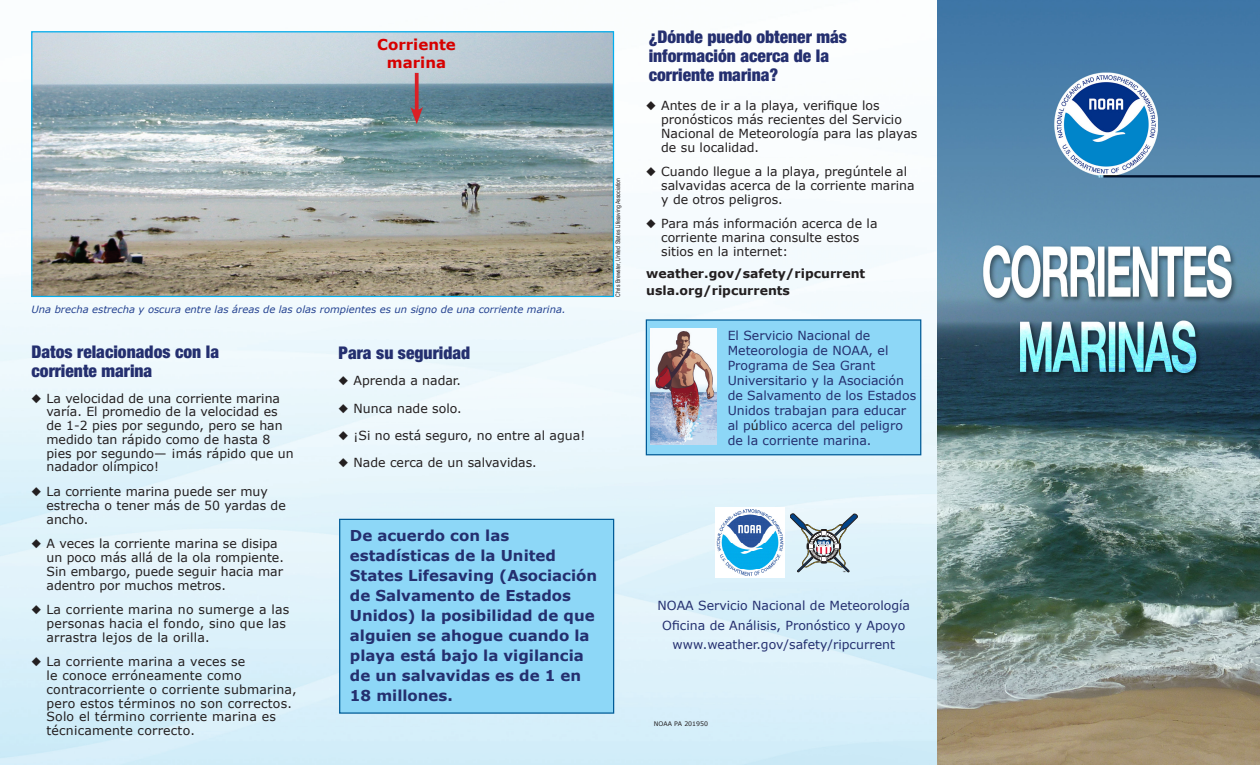
<style>
.page{position:relative;width:1260px;height:765px;background:#fff}
.page>*{position:absolute;margin:0;border:0;box-sizing:border-box;transform-origin:0 0}
.Hanging_indent{font:900 condensed 17.5px/18.8px "Helvetica Neue LT Std";color:#242f6f}
.Subhead_1{font:900 condensed 17.5px/18.8px "Helvetica Neue LT Std";color:#242f6f}
.Subhead_1-2{font:700 15px/20px "Verdana";color:#242f6f}
.t1{font:700 15px "Verdana";color:#d70000}
.Hanging_indent-2{font:12.5px/13.8px "Verdana";color:#231f20}
.Body_text{font:12.5px/15px "Verdana";color:#242f6f}
.Hanging_indent-3{font:700 12.5px "Verdana";color:#231f20}
.t2{font:italic 10px "Verdana";color:#234190}
.t3{font:6.25px "Arial Narrow";color:#231f20}
.t4{font:6.25px "Verdana";color:#231f20}
.s1{color:#231f20}
</style>
<div class="page">
<img style="left:0;top:31px;width:937px;height:734px">
<img style="left:33px;top:33px;width:579px;height:262px">
<div style="left:31px;top:31px;width:583px;height:266px;border:1px solid #00aeef"></div>
<div style="left:339px;top:519px;width:275px;height:195px;background:#8dd7f7;border:1px solid #005b97"></div>
<svg style="left:791px;top:514px;width:67px;height:58px;background:#b4c1c8"></svg>
<div style="left:646px;top:319px;width:275px;height:136px;background:#8dd7f7;border:1px solid #005b97"></div>
<img style="left:650px;top:329px;width:67px;height:116px">
<img style="left:715px;top:508px;width:69px;height:69px">
<img style="left:937px;top:0;width:323px;height:765px">
<svg style="left:415px;top:73px;width:4px;height:34px"></svg>
<svg style="left:410px;top:107px;width:13px;height:17px"></svg>
<p class="t1" style="left:377px;top:34px;width:80px">Corriente</p>
<p class="t1" style="left:387px;top:52px;width:61px">marina</p>
<p class="t2" style="left:32px;top:302px;width:536px">Una brecha estrecha y oscura entre las áreas de las olas rompientes es un signo de una corriente marina.</p>
<p class="Subhead_1" style="left:32px;top:342px;width:189px">Datos relacionados con la corriente marina</p>
<p class="Hanging_indent-2" style="left:47px;top:391px;width:249px;text-indent:-15px">◆ La velocidad de una corriente marina varía. El promedio de la velocidad es de 1-2 pies por segundo, pero se han medido tan rápido como de hasta 8 pies por segundo— ¡más rápido que un nadador olímpico!</p>
<p class="Hanging_indent-2" style="left:47px;top:485px;width:241px;text-indent:-15px">◆ La corriente marina puede ser muy estrecha o tener más de 50 yardas de ancho.</p>
<p class="Hanging_indent-2" style="left:47px;top:537px;width:239px;text-indent:-15px">◆ A veces la corriente marina se disipa un poco más allá de la ola rompiente.<br>Sin embargo, puede seguir hacia mar adentro por muchos metros.</p>
<p class="Hanging_indent-2" style="left:47px;top:603px;width:244px;text-indent:-15px">◆ La corriente marina no sumerge a las personas hacia el fondo, sino que las arrastra lejos de la orilla.</p>
<p class="Hanging_indent-2" style="left:47px;top:655px;width:252px;text-indent:-15px">◆ La corriente marina a veces se<br>le conoce erróneamente como contracorriente o corriente submarina, pero estos términos no son correctos.<br>Solo el término corriente marina es técnicamente correcto.</p>
<p class="Subhead_1" style="left:339px;top:343px;width:133px">Para su seguridad</p>
<p class="Hanging_indent-2" style="left:339px;top:374px;width:124px">◆ Aprenda a nadar.</p>
<p class="Hanging_indent-2" style="left:339px;top:401px;width:125px">◆ Nunca nade solo.</p>
<p class="Hanging_indent-2" style="left:339px;top:428px;width:248px">◆ ¡Si no está seguro, no entre al agua!</p>
<p class="Hanging_indent-2" style="left:339px;top:455px;width:200px">◆ Nade cerca de un salvavidas.</p>
<p class="Subhead_1-2" style="left:350px;top:525px;width:249px">De acuerdo con las estadísticas de la United<br>States Lifesaving (Asociación de Salvamento de Estados<br>Unidos) la posibilidad de que alguien se ahogue cuando la playa está bajo la vigilancia de un salvavidas es de 1 en<br>18 millones.</p>
<p class="t3" style="left:613px;top:297px;width:120px;rotate:-90deg">Chris Brewster, United States Lifesaving Association</p>
<p class="Hanging_indent" style="left:649px;top:27px;width:200px">¿Dónde puedo obtener más información acerca de la corriente marina?</p>
<p class="Hanging_indent-2" style="left:661px;top:99px;width:258px;text-indent:-15px">◆ Antes de ir a la playa, verifique los pronósticos más recientes del Servicio Nacional de Meteorología para las playas de su localidad.</p>
<p class="Hanging_indent-2" style="left:661px;top:165px;width:255px;text-indent:-15px">◆ Cuando llegue a la playa, pregúntele al salvavidas acerca de la corriente marina y de otros peligros.</p>
<p class="Hanging_indent-2" style="left:661px;top:217px;width:218px;text-indent:-15px">◆ Para más información acerca de la corriente marina consulte estos sitios en la internet:</p>
<p class="Hanging_indent-3" style="left:646px;top:265px;width:221px">weather.gov/safety/ripcurrent</p>
<p class="Hanging_indent-3" style="left:646px;top:282px;width:145px">usla.org/ripcurrents</p>
<p class="Body_text" style="left:728px;top:328px;width:190px">El Servicio Nacional de<br>Meteorologia de NOAA, el<br>Programa de Sea Grant<br>Universitario y la Asociación de Salvamento de los Estados<br>Unidos trabajan para educar al p<span class="s1">ú</span>blico acerca del peligro de la corriente marina.</p>
<p class="Body_text" style="left:657px;top:598px;width:254px">NOAA Servicio Nacional de Meteorología</p>
<p class="Body_text" style="left:662px;top:618px;width:245px">Oficina de Análisis, Pronóstico y Apoyo</p>
<p class="Body_text" style="left:673px;top:637px;width:224px">www.weather.gov/safety/ripcurrent</p>
<p class="t4" style="left:654px;top:719px;width:56px">NOAA PA 201950</p>
</div>
